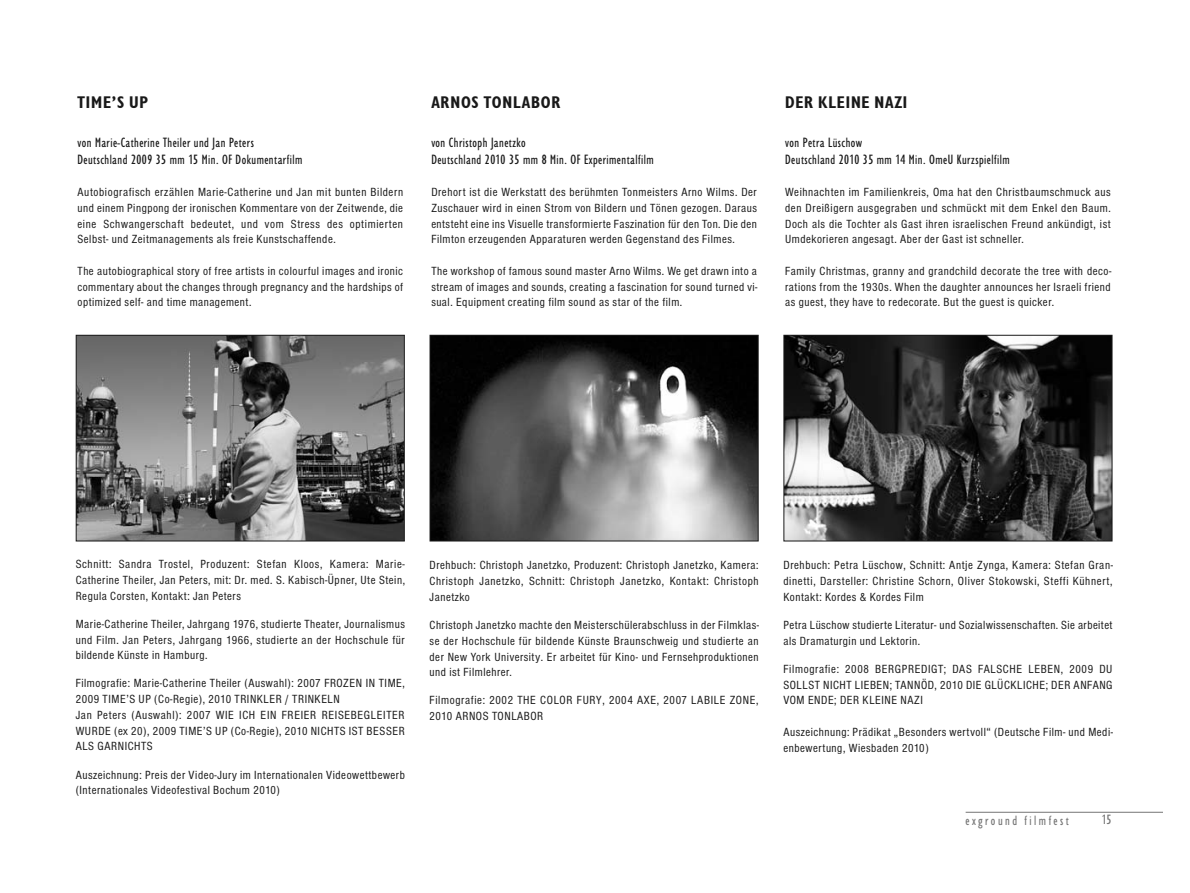
<style>
.page{position:relative;width:1190px;height:893px;background:#fff}
.page>*{position:absolute;margin:0;border:0;box-sizing:border-box;transform-origin:0 0}
.t1{font:17.5px "Chantilly Cd CE Bold";letter-spacing:.045em;color:#191919}
.t2{font:14px/16.8px "Chantilly Cd CE Regular";letter-spacing:.035em;color:#191919}
.t3{font:14px "Chantilly Cd CE Regular";letter-spacing:.175em;color:#757575}
.t4{font:condensed 12.25px/15.8px "Sans";letter-spacing:.045em;color:#191919;text-align:justify}
</style>
<div class="page">
<hr style="left:966px;top:812px;width:196px;height:1px;background:#757575">
<img style="left:78px;top:337px;width:325px;height:202px">
<div style="left:76px;top:335px;width:329px;height:206px;border:1px solid #191919"></div>
<img style="left:432px;top:337px;width:325px;height:202px">
<div style="left:430px;top:335px;width:329px;height:206px;border:1px solid #191919"></div>
<img style="left:785px;top:337px;width:326px;height:202px">
<div style="left:783px;top:335px;width:330px;height:206px;border:1px solid #191919"></div>
<h1 class="t1" style="left:77px;top:96px;width:72px">TIME’S UP</h1>
<p class="t2" style="left:77px;top:136px;width:226px">von Marie-Catherine Theiler und Jan Peters<br>Deutschland 2009 35 mm 15 Min. OF Dokumentarfilm</p>
<p class="t4" style="left:77px;top:185px;width:327px">Autobiografisch erzählen Marie-Catherine und Jan mit bunten Bildern und einem Pingpong der ironischen Kommentare von der Zeitwende, die eine Schwangerschaft bedeutet, und vom Stress des optimierten Selbst- und Zeitmanagements als freie Kunstschaffende.</p>
<p class="t4" style="left:77px;top:264px;width:327px">The autobiographical story of free artists in colourful images and ironic commentary about the changes through pregnancy and the hardships of optimized self- and time management.</p>
<h1 class="t1" style="left:431px;top:96px;width:131px">ARNOS TONLABOR</h1>
<p class="t2" style="left:431px;top:136px;width:224px">von Christoph Janetzko<br>Deutschland 2010 35 mm 8 Min. OF Experimentalfilm</p>
<p class="t4" style="left:431px;top:185px;width:327px">Drehort ist die Werkstatt des berühmten Tonmeisters Arno Wilms. Der Zuschauer wird in einen Strom von Bildern und Tönen gezogen. Daraus entsteht eine ins Visuelle transformierte Faszination für den Ton. Die den Filmton erzeugenden Apparaturen werden Gegenstand des Filmes.</p>
<p class="t4" style="left:431px;top:264px;width:328px">The workshop of famous sound master Arno Wilms. We get drawn into a stream of images and sounds, creating a fascination for sound turned vi&shy;sual. Equipment creating film sound as star of the film.</p>
<h1 class="t1" style="left:785px;top:96px;width:124px">DER KLEINE NAZI</h1>
<p class="t2" style="left:785px;top:136px;width:226px">von Petra Lüschow<br>Deutschland 2010 35 mm 14 Min. OmeU Kurzspielfilm</p>
<p class="t4" style="left:785px;top:185px;width:327px">Weihnachten im Familienkreis, Oma hat den Christbaumschmuck aus den Dreißigern ausgegraben und schmückt mit dem Enkel den Baum.<br>Doch als die Tochter als Gast ihren israelischen Freund ankündigt, ist Umdekorieren angesagt. Aber der Gast ist schneller.</p>
<p class="t4" style="left:785px;top:264px;width:328px">Family Christmas, granny and grandchild decorate the tree with deco&shy;rations from the 1930s. When the daughter announces her Israeli friend as guest, they have to redecorate. But the guest is quicker.</p>
<p class="t4" style="left:76px;top:557px;width:331px">Schnitt: Sandra Trostel, Produzent: Stefan Kloos, Kamera: Marie-Catherine Theiler, Jan Peters, mit: Dr. med. S. Kabisch-Üpner, Ute Stein, Regula Corsten, Kontakt: Jan Peters</p>
<p class="t4" style="left:76px;top:617px;width:331px">Marie-Catherine Theiler, Jahrgang 1976, studierte Theater, Journalismus und Film. Jan Peters, Jahrgang 1966, studierte an der Hochschule für bildende Künste in Hamburg.</p>
<p class="t4" style="left:76px;top:676px;width:331px;text-align:left">Filmografie: Marie-Catherine Theiler (Auswahl): 2007 FROZEN IN TIME, 2009 TIME’S UP (Co-Regie), 2010 TRINKLER / TRINKELN<br>Jan Peters (Auswahl): 2007 WIE ICH EIN FREIER REISEBEGLEITER WURDE (ex 20), 2009 TIME’S UP (Co-Regie), 2010 NICHTS IST BESSER ALS GARNICHTS</p>
<p class="t4" style="left:76px;top:767px;width:331px">Auszeichnung: Preis der Video-Jury im Internationalen Videowettbewerb (Internationales Videofestival Bochum 2010)</p>
<p class="t4" style="left:430px;top:558px;width:331px">Drehbuch: Christoph Janetzko, Produzent: Christoph Janetzko, Kamera:<br>Christoph Janetzko, Schnitt: Christoph Janetzko, Kontakt: Christoph Janetzko</p>
<p class="t4" style="left:430px;top:618px;width:331px">Christoph Janetzko machte den Meisterschülerabschluss in der Filmklas - se der Hochschule für bildende Künste Braunschweig und studierte an der New York University. Er arbeitet für Kino- und Fernsehproduktionen und ist Filmlehrer.</p>
<p class="t4" style="left:430px;top:693px;width:331px">Filmografie: 2002 THE COLOR FURY, 2004 AXE, 2007 LABILE ZONE,<br>2010 ARNOS TONLABOR</p>
<p class="t4" style="left:783px;top:558px;width:331px">Drehbuch: Petra Lüschow, Schnitt: Antje Zynga, Kamera: Stefan Gran - dinetti, Darsteller: Christine Schorn, Oliver Stokowski, Steffi Kühnert, Kontakt: Kordes &amp; Kordes Film</p>
<p class="t4" style="left:783px;top:618px;width:331px">Petra Lüschow studierte Literatur- und Sozialwissenschaften. Sie arbei tet als Dramaturgin und Lektorin.</p>
<p class="t4" style="left:783px;top:661px;width:331px">Filmografie: 2008 BERGPREDIGT; DAS FALSCHE LEBEN, 2009 DU SOLLST NICHT LIEBEN; TANNÖD, 2010 DIE GLÜCKLICHE; DER ANFANG VOM ENDE; DER KLEINE NAZI</p>
<p class="t4" style="left:783px;top:724px;width:331px">Auszeichnung: Prädikat „Besonders wertvoll“ (Deutsche Film- und Medi&shy;enbewertung, Wiesbaden 2010)</p>
<p class="t3" style="left:965px;top:815px;width:105px">exground filmfest</p>
<p class="t3" style="left:1102px;top:814px;width:11px">15</p>
</div>
